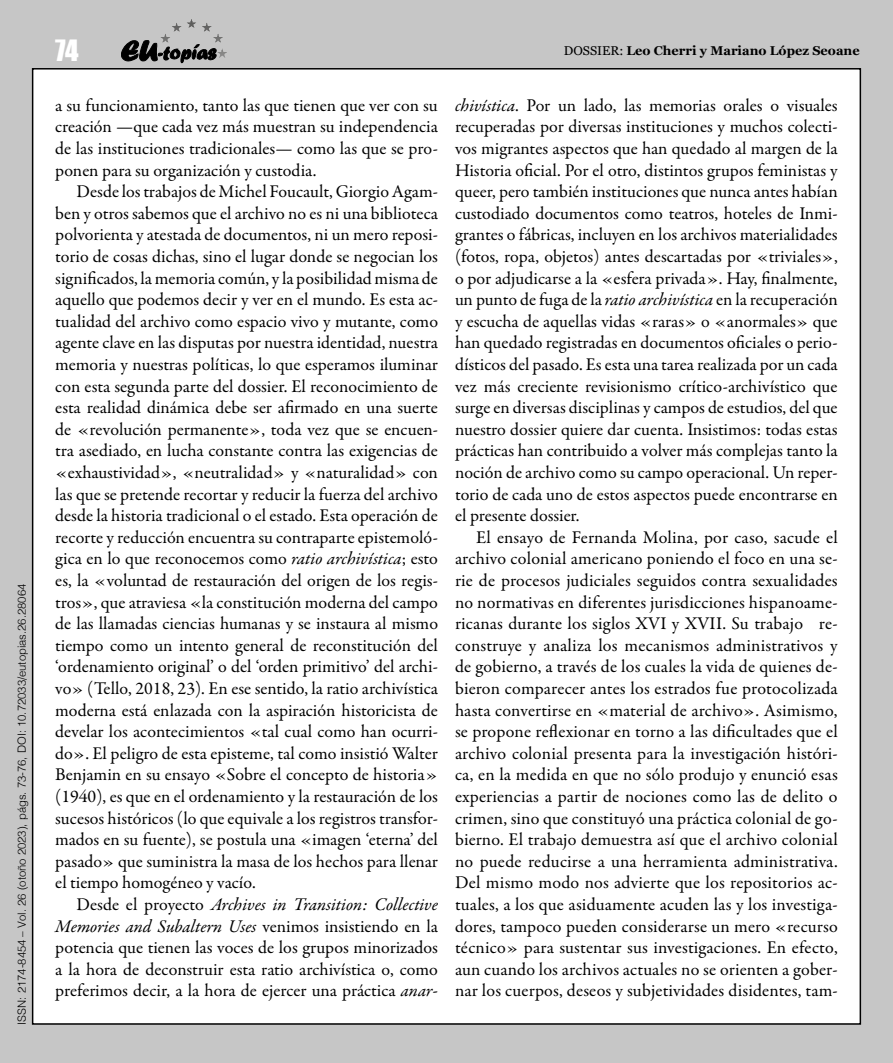
<style>
.page{position:relative;width:893px;height:1063px;background:#c6c6c6}
.page>*{position:absolute;margin:0;border:0;box-sizing:border-box;transform-origin:0 0}
.t1{font:27px "Impact";color:#fff}
.Articulo_parrafo{font:18px/21.6px "Garamond Premr Pro";color:#000;text-align:justify}
.t2{font:700 12.75px "Georgia";color:#000}
.t3{font:300 11.25px "Helvetica";color:#000}
.s1{font-weight:400}
.s2{font-style:italic}
</style>
<div class="page">
<div style="left:33px;top:69px;width:827px;height:955px;background:#fff"></div>
<svg style="left:121px;top:40px;width:95px;height:23px"></svg>
<hr style="left:161px;top:19px;width:66px;height:1px;background:#585857">
<hr style="left:161px;top:20px;width:66px;height:1px;background:#595958">
<hr style="left:161px;top:21px;width:66px;height:1px;background:#5a5a59">
<hr style="left:161px;top:22px;width:66px;height:1px;background:#5c5c5b">
<hr style="left:161px;top:23px;width:66px;height:1px;background:#5d5d5c">
<hr style="left:161px;top:24px;width:66px;height:1px;background:#5f5f5e">
<hr style="left:161px;top:25px;width:66px;height:1px;background:#60605f">
<hr style="left:161px;top:26px;width:66px;height:1px;background:#626261">
<hr style="left:161px;top:27px;width:66px;height:1px;background:#636362">
<hr style="left:161px;top:28px;width:66px;height:1px;background:#656464">
<hr style="left:161px;top:29px;width:66px;height:1px;background:#666565">
<hr style="left:161px;top:30px;width:66px;height:1px;background:#676766">
<hr style="left:161px;top:31px;width:66px;height:1px;background:#696868">
<hr style="left:161px;top:32px;width:66px;height:1px;background:#6a6969">
<hr style="left:161px;top:33px;width:66px;height:1px;background:#6c6b6b">
<hr style="left:161px;top:34px;width:66px;height:1px;background:#6c6c6c">
<hr style="left:161px;top:35px;width:66px;height:1px;background:#6e6e6d">
<hr style="left:161px;top:36px;width:66px;height:1px;background:#6f6f6e">
<hr style="left:161px;top:37px;width:66px;height:1px;background:#717170">
<hr style="left:161px;top:38px;width:66px;height:1px;background:#727271">
<hr style="left:161px;top:39px;width:66px;height:1px;background:#747473">
<hr style="left:161px;top:40px;width:66px;height:1px;background:#757574">
<hr style="left:161px;top:41px;width:66px;height:1px;background:#767675">
<hr style="left:161px;top:42px;width:66px;height:1px;background:#787877">
<hr style="left:161px;top:43px;width:66px;height:1px;background:#797978">
<hr style="left:161px;top:44px;width:66px;height:1px;background:#7b7b7a">
<hr style="left:161px;top:45px;width:66px;height:1px;background:#7c7c7b">
<hr style="left:161px;top:46px;width:66px;height:1px;background:#7e7d7d">
<hr style="left:161px;top:47px;width:66px;height:1px;background:#7f7e7e">
<hr style="left:161px;top:48px;width:66px;height:1px;background:#818080">
<hr style="left:161px;top:49px;width:66px;height:1px;background:#828181">
<hr style="left:161px;top:50px;width:66px;height:1px;background:#828282">
<hr style="left:161px;top:51px;width:66px;height:1px;background:#848483">
<hr style="left:161px;top:52px;width:66px;height:1px;background:#858584">
<hr style="left:161px;top:53px;width:66px;height:1px;background:#878786">
<hr style="left:161px;top:54px;width:66px;height:1px;background:#888887">
<hr style="left:161px;top:55px;width:66px;height:1px;background:#898989">
<hr style="left:161px;top:56px;width:66px;height:1px;background:#8a8a8a">
<hr style="left:161px;top:57px;width:66px;height:1px;background:#8c8c8b">
<p class="t3" style="left:12px;top:1025px;width:442px;rotate:-90deg">ISSN: 2174-8454 – Vol. 26 (otoño 2023), págs. 73-76, DOI: 10.72033/eutopias.26.28064</p>
<h1 class="t1" style="left:55px;top:29px;width:25px">74</h1>
<p class="t2" style="left:564px;top:41px;width:297px"><span class="s1">DOSSIER:</span> Leo Cherri y Mariano López Seoane</p>
<p class="Articulo_parrafo" style="left:55px;top:95px;width:384px">a su funcionamiento, tanto las que tienen que ver con su creación —que cada vez más muestran su independencia de las instituciones tradicionales— como las que se pro&shy;ponen para su organización y custodia.</p>
<p class="Articulo_parrafo" style="left:55px;top:181px;width:384px;text-indent:21px">Desde los trabajos de Michel Foucault, Giorgio Agam&shy;ben y otros sabemos que el archivo no es ni una biblioteca polvorienta y atestada de documentos, ni un mero reposi&shy;torio de cosas dichas, sino el lugar donde se negocian los significados, la memoria común, y la posibilidad misma de aquello que podemos decir y ver en el mundo. Es esta ac&shy;tualidad del archivo como espacio vivo y mutante, como agente clave en las disputas por nuestra identidad, nuestra memoria y nuestras políticas, lo que esperamos iluminar con esta segunda parte del dossier. El reconocimiento de esta realidad dinámica debe ser afirmado en una suerte de «revolución permanente», toda vez que se encuen&shy;tra asediado, en lucha constante contra las exigencias de «exhaustividad», «neutralidad» y «naturalidad» con las que se pretende recortar y reducir la fuerza del archivo desde la historia tradicional o el estado. Esta operación de recorte y reducción encuentra su contraparte epistemoló&shy;gica en lo que reconocemos como <span class="s2">ratio archivística</span>; esto es, la «voluntad de restauración del origen de los regis&shy;tros», que atraviesa «la constitución moderna del campo de las llamadas ciencias humanas y se instaura al mismo tiempo como un intento general de reconstitución del ‘ordenamiento original’ o del ‘orden primitivo’ del archi&shy;vo» (Tello, 2018, 23). En ese sentido, la ratio archivística moderna está enlazada con la aspiración historicista de develar los acontecimientos «tal cual como han ocurri&shy;do». El peligro de esta episteme, tal como insistió Walter Benjamin en su ensayo «Sobre el concepto de historia» (1940), es que en el ordenamiento y la restauración de los sucesos históricos (lo que equivale a los registros transfor&shy;mados en su fuente), se postula una «imagen ‘eterna’ del pasado» que suministra la masa de los hechos para llenar el tiempo homogéneo y vacío.</p>
<p class="Articulo_parrafo" style="left:55px;top:894px;width:384px;text-indent:21px">Desde el proyecto <span class="s2">Archives in Transition: Collective Memories and Subaltern Uses</span> venimos insistiendo en la potencia que tienen las voces de los grupos minorizados a la hora de deconstruir esta ratio archivística o, como preferimos decir, a la hora de ejercer una práctica <span class="s2">anar-</span></p>
<p class="Articulo_parrafo" style="left:455px;top:95px;width:384px"><span class="s2">chivística</span>. Por un lado, las memorias orales o visuales recuperadas por diversas instituciones y muchos colecti&shy;vos migrantes aspectos que han quedado al margen de la Historia oficial. Por el otro, distintos grupos feministas y queer, pero también instituciones que nunca antes habían custodiado documentos como teatros, hoteles de Inmi&shy;grantes o fábricas, incluyen en los archivos materialidades (fotos, ropa, objetos) antes descartadas por «triviales», o por adjudicarse a la «esfera privada». Hay, finalmente, un punto de fuga de la <span class="s2">ratio archivística</span> en la recuperación y escucha de aquellas vidas «raras» o «anormales» que han quedado registradas en documentos oficiales o perio&shy;dísticos del pasado. Es esta una tarea realizada por un cada vez más creciente revisionismo crítico-archivístico que surge en diversas disciplinas y campos de estudios, del que nuestro dossier quiere dar cuenta. Insistimos: todas estas prácticas han contribuido a volver más complejas tanto la noción de archivo como su campo operacional. Un reper&shy;torio de cada uno de estos aspectos puede encontrarse en el presente dossier.</p>
<p class="Articulo_parrafo" style="left:455px;top:527px;width:384px;text-indent:21px">El ensayo de Fernanda Molina, por caso, sacude el archivo colonial americano poniendo el foco en una se&shy;rie de procesos judiciales seguidos contra sexualidades no normativas en diferentes jurisdicciones hispanoame&shy;ricanas durante los siglos XVI y XVII. Su trabajo re&shy;construye y analiza los mecanismos administrativos y de gobierno, a través de los cuales la vida de quienes de&shy;bieron comparecer antes los estrados fue protocolizada hasta convertirse en «material de archivo». Asimismo, se propone reflexionar en torno a las dificultades que el archivo colonial presenta para la investigación históri&shy;ca, en la medida en que no sólo produjo y enunció esas experiencias a partir de nociones como las de delito o crimen, sino que constituyó una práctica colonial de go&shy;bierno. El trabajo demuestra así que el archivo colonial no puede reducirse a una herramienta administrativa.<br>Del mismo modo nos advierte que los repositorios ac&shy;tuales, a los que asiduamente acuden las y los investiga&shy;dores, tampoco pueden considerarse un mero «recurso técnico» para sustentar sus investigaciones. En efecto, aun cuando los archivos actuales no se orienten a gober&shy;nar los cuerpos, deseos y subjetividades disidentes, tam-</p>
</div>
